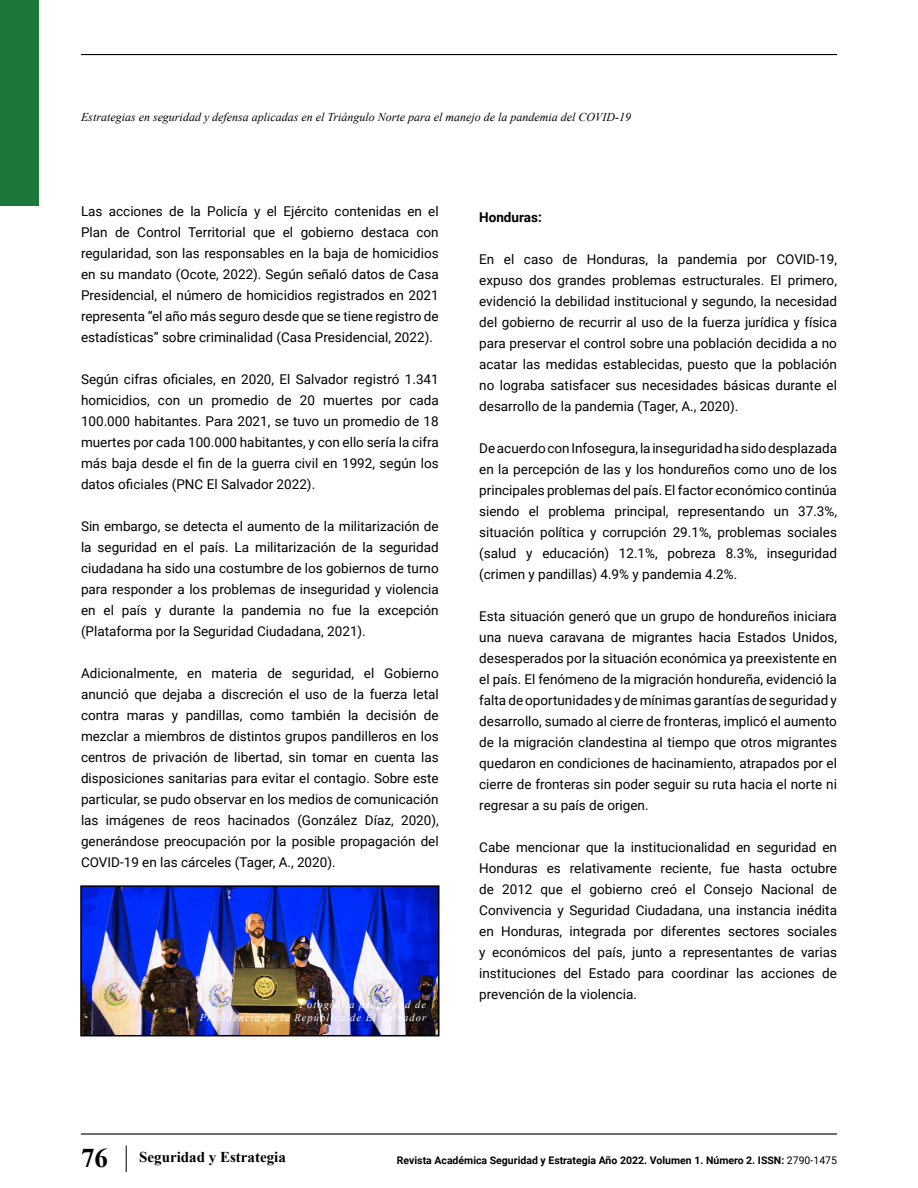
<style>
.page{position:relative;width:918px;height:1188px;background:#fff}
.page>*{position:absolute;margin:0;border:0;box-sizing:border-box;transform-origin:0 0}
.t1{font:700 15px "Times New Roman";color:#000}
.t2{font:13.5px/21px "Roboto";color:#000;text-align:justify}
.t3{font:700 13.5px "Roboto";color:#000}
.t4{font:italic 12px "Times New Roman";color:#000}
.t5{font:700 10.5px "Roboto";color:#000}
.t6{font:italic 10.5px "Times New Roman";letter-spacing:.1em;color:#fff}
.s1{font-size:27px}
.s2{font-weight:400}
</style>
<div class="page">
<svg style="left:126px;top:1146px;width:1px;height:26px"></svg>
<hr style="left:81px;top:1133px;width:756px;height:2px;background:#000">
<hr style="left:81px;top:54px;width:756px;height:1px;background:#000">
<div style="left:0;top:0;width:39px;height:206px;background:#1b783a"></div>
<img style="left:83px;top:888px;width:354px;height:145px">
<div style="left:80px;top:885px;width:360px;height:151px;border:2px solid #000"></div>
<p class="t4" style="left:81px;top:108px;width:552px">Estrategias en seguridad y defensa aplicadas en el Triángulo Norte para el manejo de la pandemia del COVID-19</p>
<p class="t2" style="left:81px;top:200px;width:359px">Las acciones de la Policía y el Ejército contenidas en el Plan de Control Territorial que el gobierno destaca con regularidad, son las responsables en la baja de homicidios en su mandato (Ocote, 2022). Según señaló datos de Casa Presidencial, el número de homicidios registrados en 2021 representa “el año más seguro desde que se tiene registro de estadísticas” sobre criminalidad (Casa Presidencial, 2022).</p>
<p class="t2" style="left:81px;top:368px;width:359px">Según cifras oficiales, en 2020, El Salvador registró 1.341 homicidios, con un promedio de 20 muertes por cada 100.000 habitantes. Para 2021, se tuvo un promedio de 18 muertes por cada 100.000 habitantes, y con ello sería la cifra más baja desde el fin de la guerra civil en 1992, según los datos oficiales (PNC El Salvador 2022).</p>
<p class="t2" style="left:81px;top:515px;width:359px">Sin embargo, se detecta el aumento de la militarización de la seguridad en el país. La militarización de la seguridad ciudadana ha sido una costumbre de los gobiernos de turno para responder a los problemas de inseguridad y violencia en el país y durante la pandemia no fue la excepción (Plataforma por la Seguridad Ciudadana, 2021).</p>
<p class="t2" style="left:81px;top:662px;width:359px">Adicionalmente, en materia de seguridad, el Gobierno anunció que dejaba a discreción el uso de la fuerza letal contra maras y pandillas, como también la decisión de mezclar a miembros de distintos grupos pandilleros en los centros de privación de libertad, sin tomar en cuenta las disposiciones sanitarias para evitar el contagio. Sobre este particular, se pudo observar en los medios de comunicación las imágenes de reos hacinados (González Díaz, 2020), generándose preocupación por la posible propagación del COVID-19 en las cárceles (Tager, A., 2020).</p>
<p class="t6" style="left:300px;top:998px;width:128px">Fotografía propiedad de</p>
<p class="t6" style="left:200px;top:1010px;width:228px">Presidencia de la República de El Salvador</p>
<p class="t3" style="left:479px;top:208px;width:64px">Honduras:</p>
<p class="t2" style="left:479px;top:248px;width:359px">En el caso de Honduras, la pandemia por COVID-19, expuso dos grandes problemas estructurales. El primero, evidenció la debilidad institucional y segundo, la necesidad del gobierno de recurrir al uso de la fuerza jurídica y física para preservar el control sobre una población decidida a no acatar las medidas establecidas, puesto que la población no lograba satisfacer sus necesidades básicas durante el desarrollo de la pandemia (Tager, A., 2020).</p>
<p class="t2" style="left:479px;top:437px;width:359px">De acuerdo con Infosegura, la inseguridad ha sido desplazada en la percepción de las y los hondureños como uno de los principales problemas del país. El factor económico continúa siendo el problema principal, representando un 37.3%, situación política y corrupción 29.1%, problemas sociales (salud y educación) 12.1%, pobreza 8.3%, inseguridad (crimen y pandillas) 4.9% y pandemia 4.2%.</p>
<p class="t2" style="left:479px;top:605px;width:359px">Esta situación generó que un grupo de hondureños iniciara una nueva caravana de migrantes hacia Estados Unidos, desesperados por la situación económica ya preexistente en el país. El fenómeno de la migración hondureña, evidenció la falta de oportunidades y de mínimas garantías de seguridad y desarrollo, sumado al cierre de fronteras, implicó el aumento de la migración clandestina al tiempo que otros migrantes quedaron en condiciones de hacinamiento, atrapados por el cierre de fronteras sin poder seguir su ruta hacia el norte ni regresar a su país de origen.</p>
<p class="t2" style="left:479px;top:836px;width:359px">Cabe mencionar que la institucionalidad en seguridad en Honduras es relativamente reciente, fue hasta octubre de 2012 que el gobierno creó el Consejo Nacional de Convivencia y Seguridad Ciudadana, una instancia inédita en Honduras, integrada por diferentes sectores sociales y económicos del país, junto a representantes de varias instituciones del Estado para coordinar las acciones de prevención de la violencia.</p>
<p class="t1" style="left:81px;top:1146px;width:206px"><span class="s1">76</span> Seguridad y Estrategia</p>
<p class="t5" style="left:397px;top:1152px;width:442px">Revista Académica Seguridad y Estrategia Año 2022. Volumen 1. Número 2. ISSN: <span class="s2">2790-1475</span></p>
</div>
